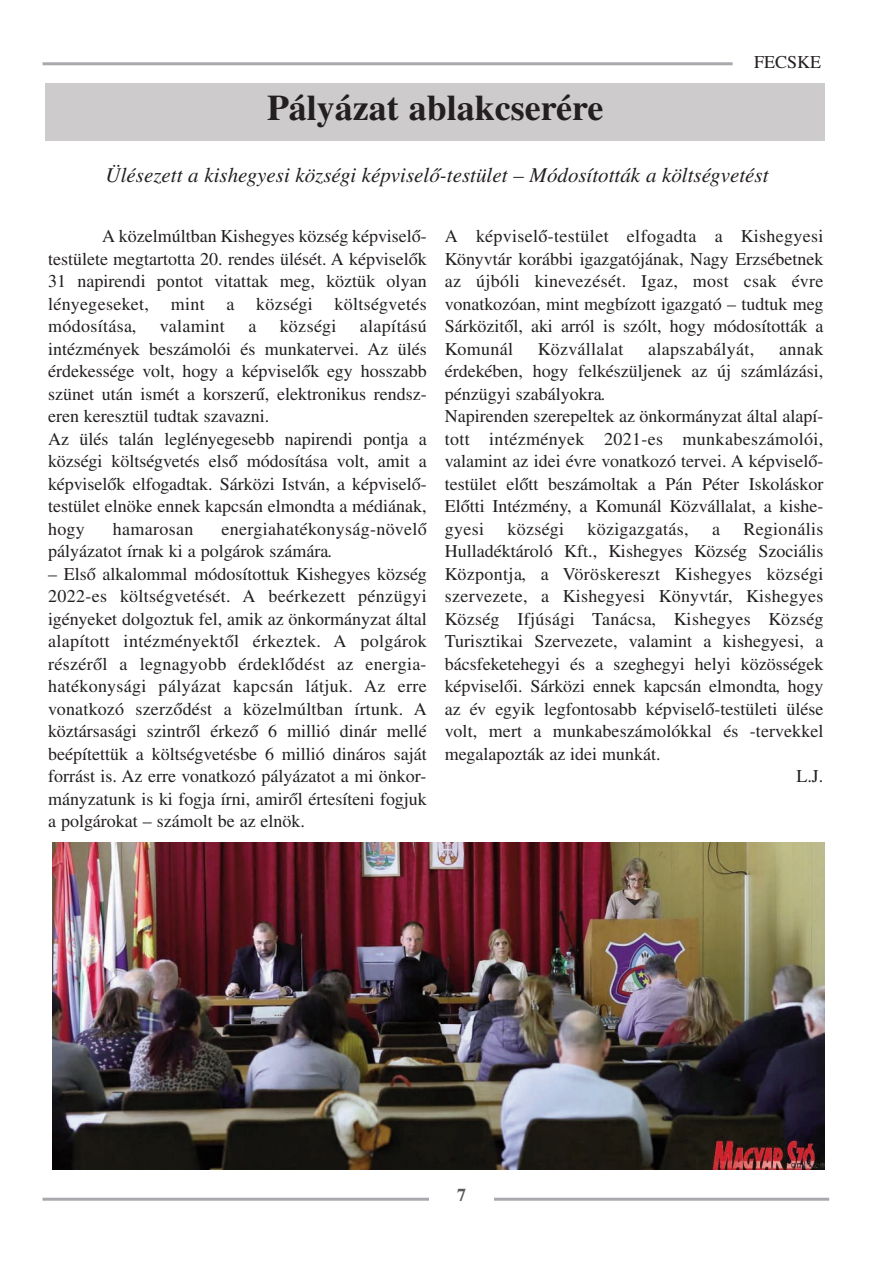
<style>
.page{position:relative;width:893px;height:1263px;background:#fff}
.page>*{position:absolute;margin:0;border:0;box-sizing:border-box;transform-origin:0 0}
.t1{font:700 36px "Times CE";color:#231f20}
.t2{font:italic 21px "Times CE";color:#231f20}
.t3{font:18px/22.5px "Times CE";color:#231f20;text-align:justify}
.t4{font:18px "Times CE";letter-spacing:.02em;color:#231f20}
.t5{font:700 18px "Times CE";color:#57585a}
</style>
<div class="page">
<hr style="left:43px;top:1198px;width:786px;height:3px;background:#a8a9ad">
<div style="left:429px;top:1184px;width:65px;height:25px;background:#fff"></div>
<hr style="left:43px;top:62px;width:690px;height:3px;background:#a8a9ad">
<div style="left:46px;top:83px;width:779px;height:58px;background:#cdcbcb"></div>
<img style="left:53px;top:843px;width:772px;height:326px">
<p class="t3" style="left:754px;top:50px;width:69px">FECSKE</p>
<h1 class="t1" style="left:267px;top:87px;width:338px">Pályázat ablakcserére</h1>
<p class="t2" style="left:106px;top:164px;width:664px">Ülésezett a kishegyesi községi képviselő-testület – Módosították a költségvetést</p>
<p class="t3" style="left:48px;top:225px;width:380px;text-indent:54px">A közelmúltban Kishegyes község képviselő&shy;testülete megtartotta 20. rendes ülését. A képviselők 31 napirendi pontot vitattak meg, köztük olyan lényegeseket, mint a községi költségvetés módosítása,</p>
<p class="t3" style="left:48px;top:315px;width:380px;text-align:left;text-indent:312px">alapítású intézmények beszámolói és munkatervei. Az ülés érdekessége volt, hogy a képviselők egy hosszabb szünet után ismét a korszerű, elektronikus rendsz&shy;eren keresztül tudtak szavazni.<br>Az ülés talán leglényegesebb napirendi pontja a községi költségvetés első módosítása volt, amit a képviselők elfogadtak. Sárközi István, a képviselő&shy;testület elnöke ennek kapcsán elmondta a médiának, hogy</p>
<p class="t4" style="left:160px;top:316px;width:67px">valamint</p>
<p class="t3" style="left:248px;top:315px;width:9px">a</p>
<p class="t4" style="left:280px;top:316px;width:58px">községi</p>
<p class="t3" style="left:48px;top:517px;width:380px;text-indent:173px">energiahatékonyság-növelő pályázatot írnak ki a polgárok számára.</p>
<p class="t3" style="left:48px;top:562px;width:380px">– Első alkalommal módosítottuk Kishegyes község 2022-es költségvetését. A beérkezett pénzügyi igényeket dolgoztuk fel, amik az önkormányzat által alapított intézményektől érkeztek. A polgárok részéről a legnagyobb érdeklődést az energia&shy;hatékonysági pályázat kapcsán látjuk. Az erre vonatkozó szerződést a közelmúltban írtunk. A köztársasági szintről érkező 6 millió dinár mellé beépítettük a költségvetésbe 6 millió dináros saját forrást is. Az erre vonatkozó pályázatot a mi önkor&shy;mányzatunk is ki fogja írni, amiről értesíteni fogjuk a polgárokat – számolt be az elnök.</p>
<p class="t4" style="left:113px;top:518px;width:82px">hamarosan</p>
<p class="t3" style="left:445px;top:225px;width:380px">A képviselő-testület elfogadta a Kishegyesi Könyvtár korábbi igazgatójának, Nagy Erzsébetnek az újbóli kinevezését. Igaz, most csak évre vonatkozóan, mint megbízott igazgató – tudtuk meg Sárközitől, aki arról is szólt, hogy módosították a Komunál</p>
<p class="t3" style="left:445px;top:337px;width:380px;text-align:left;text-indent:334px">annak érdekében, hogy felkészüljenek az új számlázási, pénzügyi szabályokra.<br>Napirenden szerepeltek az önkormányzat által alapí&shy;tott intézmények 2021-es munkabeszámolói, valamint az idei évre vonatkozó tervei. A képviselő&shy;testület előtt beszámoltak a Pán Péter Iskoláskor Előtti Intézmény, a Komunál Közvállalat, a kishe&shy;gyesi</p>
<p class="t4" style="left:538px;top:338px;width:87px">Közvállalat</p>
<p class="t4" style="left:648px;top:338px;width:108px">alapszabályát,</p>
<p class="t4" style="left:508px;top:518px;width:58px">községi</p>
<p class="t4" style="left:588px;top:518px;width:103px">közigazgatás,</p>
<p class="t3" style="left:712px;top:517px;width:9px">a</p>
<p class="t4" style="left:743px;top:518px;width:81px">Regionális</p>
<p class="t3" style="left:445px;top:540px;width:380px">Hulladéktároló Kft., Kishegyes Község Szociális</p>
<p class="t4" style="left:445px;top:563px;width:380px">Központja, a Vöröskereszt Kishegyes községi</p>
<p class="t4" style="left:445px;top:586px;width:380px">szervezete, a Kishegyesi Könyvtár, Kishegyes</p>
<p class="t4" style="left:445px;top:608px;width:380px">Község Ifjúsági Tanácsa, Kishegyes Község</p>
<p class="t3" style="left:445px;top:630px;width:380px">Turisztikai Szervezete, valamint a kishegyesi, a</p>
<p class="t3" style="left:445px;top:652px;width:380px">bácsfeketehegyi és a szeghegyi helyi közösségek</p>
<p class="t3" style="left:445px;top:675px;width:380px">képviselői. Sárközi ennek kapcsán elmondta, hogy</p>
<p class="t3" style="left:445px;top:697px;width:380px">az év egyik legfontosabb képviselő-testületi ülése</p>
<p class="t3" style="left:445px;top:720px;width:380px">volt, mert a munkabeszámolókkal és -tervekkel</p>
<p class="t3" style="left:445px;top:742px;width:217px">megalapozták az idei munkát.</p>
<p class="t3" style="left:796px;top:765px;width:28px">L.J.</p>
<p class="t5" style="left:457px;top:1184px;width:10px">7</p>
</div>
